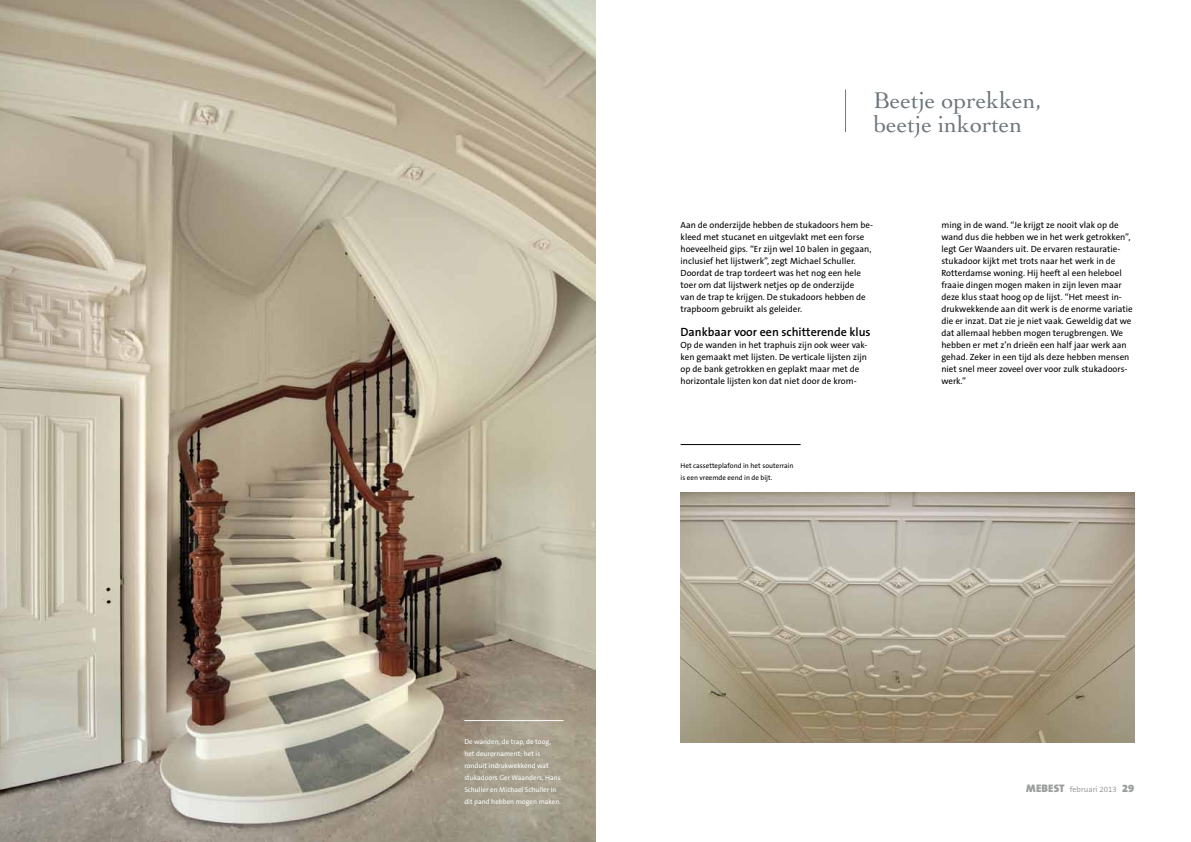
<style>
.page{position:relative;width:1191px;height:842px;background:#fff}
.page>*{position:absolute;margin:0;border:0;box-sizing:border-box;transform-origin:0 0}
.t1{font:24px/24px "Cochin LT Std";color:#6c767c}
.t2{font:600 12px "The Sans OT6";color:#000}
.t3{font:9px/12px "The Sans OT5 Plain";color:#000}
.t4{font:8px "The Sans OT5 Plain";color:#9c9e9f}
.t5{font:7px/12px "The Sans OT5 Plain";color:#fff}
.t6{font:7px/12px "The Sans OT5 Plain";color:#000}
.s1{font-family:"The Sans OT9";font-weight:900;font-size:11px}
</style>
<div class="page">
<img style="left:0;top:0;width:595px;height:842px">
<img style="left:680px;top:492px;width:454px;height:251px">
<hr style="left:464px;top:720px;width:99px;height:1px;background:#fff">
<hr style="left:680px;top:444px;width:120px;height:1px;background:#000">
<hr style="left:845px;top:89px;width:1px;height:43px;background:#6c767c">
<p class="t5" style="left:464px;top:736px;width:98px">De wanden, de trap, de toog, het deurornament; het is ronduit indrukwekkend wat stukadoors Ger Waanders, Hans<br>Schuller en Michael Schuller in dit pand hebben mogen maken.</p>
<p class="t1" style="left:873px;top:88px;width:170px">Beetje oprekken, beetje inkorten</p>
<p class="t3" style="left:680px;top:219px;width:194px">Aan de onderzijde hebben de stukadoors hem be&shy;kleed met stucanet en uitgevlakt met een forse hoeveelheid gips. “Er zijn wel 10 balen in gegaan, inclusief het lijstwerk”, zegt Michael Schuller.<br>Doordat de trap tordeert was het nog een hele toer om dat lijstwerk netjes op de onderzijde<br>van de trap te krijgen. De stukadoors hebben de trapboom gebruikt als geleider.</p>
<p class="t2" style="left:680px;top:324px;width:191px">Dankbaar voor een schitterende klus</p>
<p class="t3" style="left:680px;top:339px;width:188px">Op de wanden in het traphuis zijn ook weer vak&shy;ken gemaakt met lijsten. De verticale lijsten zijn op de bank getrokken en geplakt maar met de horizontale lijsten kon dat niet door de krom-</p>
<p class="t6" style="left:680px;top:460px;width:115px">Het cassetteplafond in het souterrain is een vreemde eend in de bijt.</p>
<p class="t3" style="left:941px;top:219px;width:193px">ming in de wand. “Je krijgt ze nooit vlak op de wand dus die hebben we in het werk getrokken”, legt Ger Waanders uit. De ervaren restauratie&shy;stukadoor kijkt met trots naar het werk in de Rotterdamse woning. Hij heeft al een heleboel fraaie dingen mogen maken in zijn leven maar deze klus staat hoog op de lijst. “Het meest in&shy;drukwekkende aan dit werk is de enorme variatie die er inzat. Dat zie je niet vaak. Geweldig dat we dat allemaal hebben mogen terugbrengen. We hebben er met z’n drieën een half jaar werk aan gehad. Zeker in een tijd als deze hebben mensen niet snel meer zoveel over voor zulk stukadoors&shy;werk.”</p>
<p class="t4" style="left:1026px;top:784px;width:109px"><span class="s1">MEBEST</span> februari 2013 <span class="s1">29</span></p>
</div>
